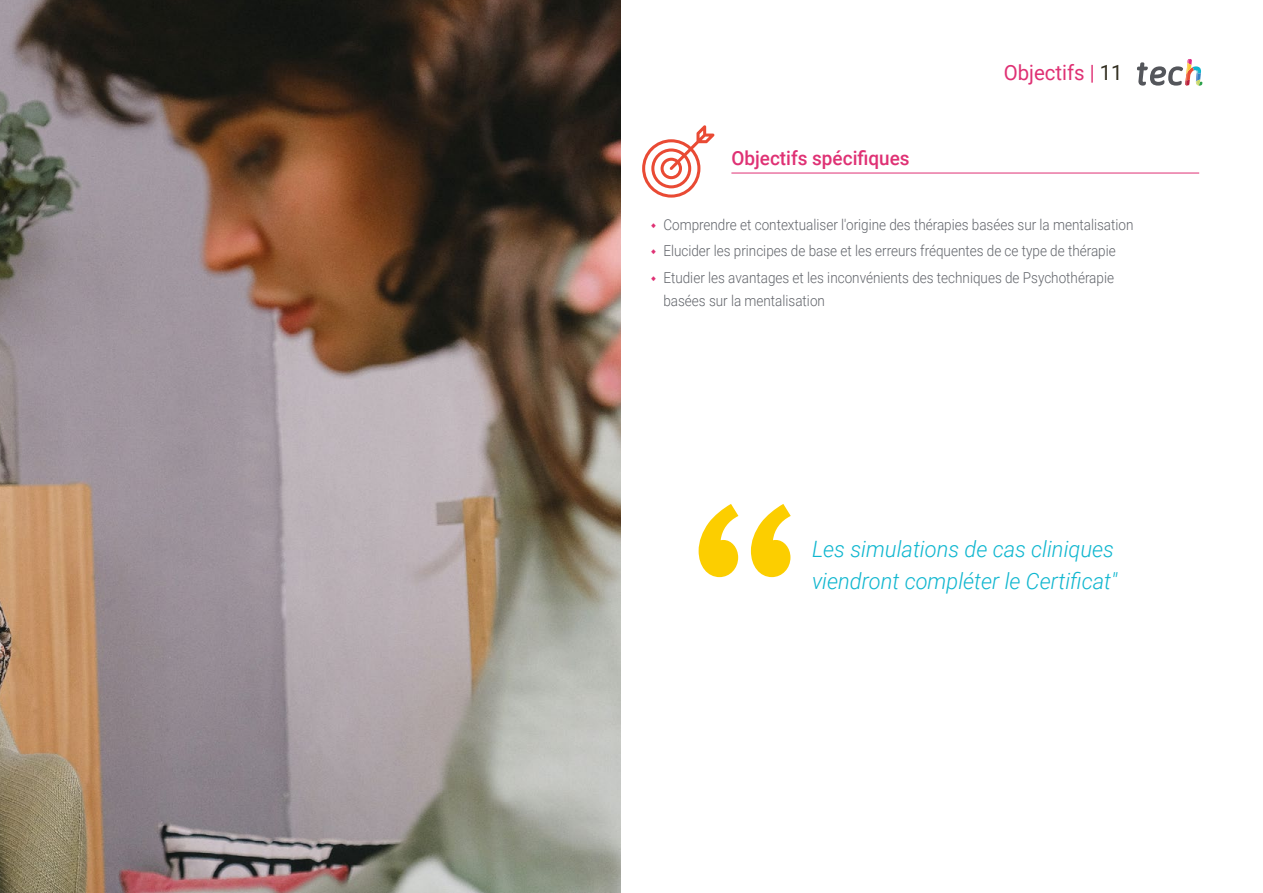
<style>
.page{position:relative;width:1263px;height:893px;background:#fff}
.page>*{position:absolute;margin:0;border:0;box-sizing:border-box;transform-origin:0 0}
.t1{font:italic 300 22.5px/31.5px "Roboto";color:#0fb6cf}
.t2{font:21px "Roboto";color:#df3174}
.t3{font:500 19.5px "Roboto";color:#df3174}
.t4{font:300 15px/26.7px "Roboto";color:#61646a;scale:.9 1}
.s1{color:#312e20}
</style>
<div class="page">
<hr style="left:731px;top:173px;width:468px;height:1px;background:#df3174">
<svg style="left:642px;top:125px;width:72px;height:73px"></svg>
<img style="left:0;top:0;width:621px;height:893px">
<svg style="left:699px;top:504px;width:92px;height:73px"></svg>
<svg style="left:1137px;top:59px;width:65px;height:27px"></svg>
<h3 class="t3" style="left:731px;top:144px;width:180px">Objectifs spécifiques</h3>
<h2 class="t2" style="left:1004px;top:57px;width:120px">Objectifs | <span class="s1">11</span></h2>
<p class="t4" style="left:663px;top:210px;width:524px">Comprendre et contextualiser l'origine des thérapies basées sur la mentalisation<br>Elucider les principes de base et les erreurs fréquentes de ce type de thérapie<br>Etudier les avantages et les inconvénients des techniques de Psychothérapie</p>
<p class="t4" style="left:663px;top:286px;width:181px">basées sur la mentalisation</p>
<h1 class="t1" style="left:812px;top:533px;width:307px">Les simulations de cas cliniques viendront compléter le Certificat"</h1>
</div>
